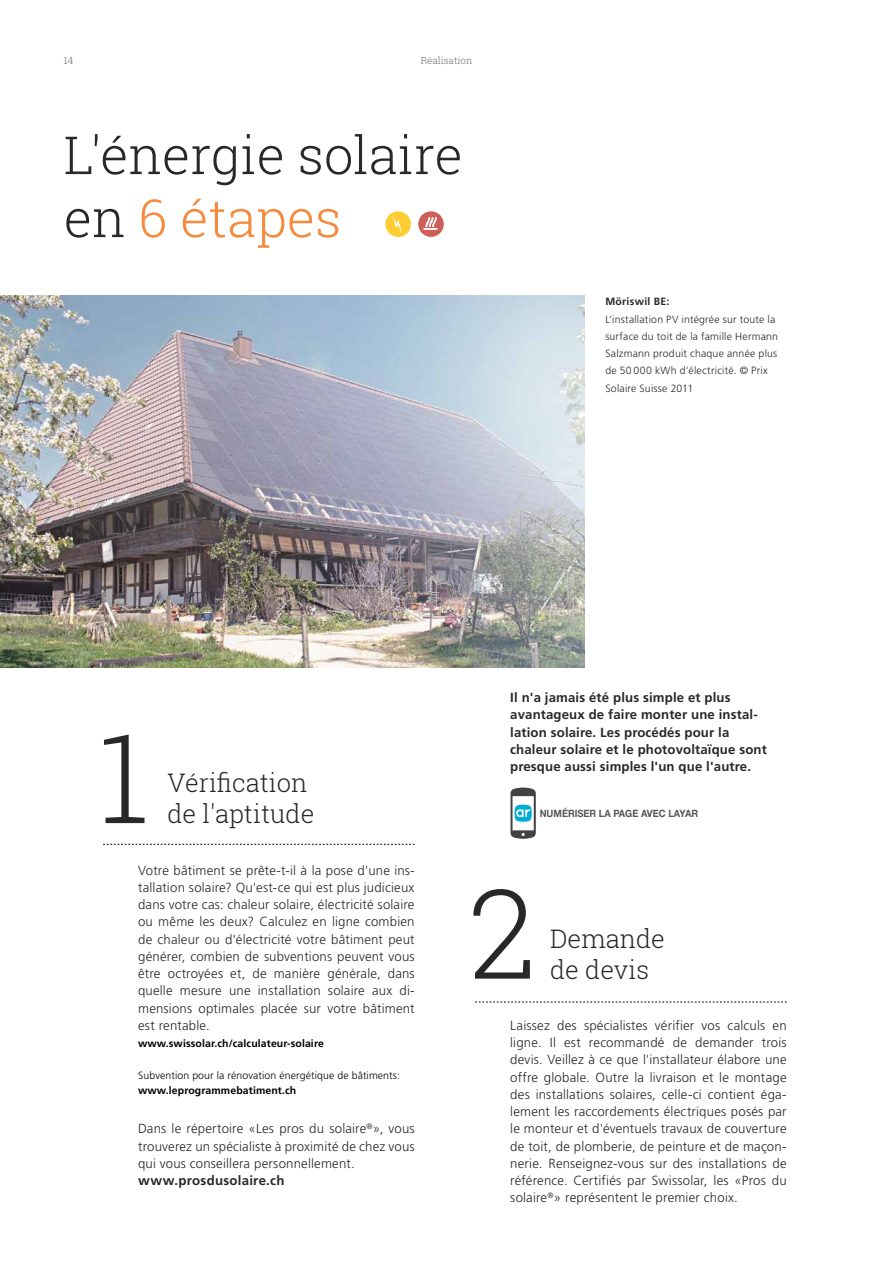
<style>
.page{position:relative;width:893px;height:1263px;background:#fff}
.page>*{position:absolute;margin:0;border:0;box-sizing:border-box;transform-origin:0 0}
.t1{font:300 124.2px "Roboto Slab";color:#292829}
.HEADLINE{font:300 52.5px "Roboto Slab";color:#292829}
.HEADLINE-2{font:300 52.5px "Roboto Slab";color:#f68a3d}
.HEADLINE-3{font:300 25.5px "Roboto Slab";color:#292829}
.Lauftext{font:300 13.2px/17.2px "Frutiger";letter-spacing:.01em;color:#292829}
.Boxentext{font:700 13.2px/17.2px "Frutiger";letter-spacing:.01em;color:#292829}
.Lauftext-2{font:700 13.2px "Frutiger";letter-spacing:.02em;color:#292829}
.BU{font:300 10.5px/17.2px "Frutiger";letter-spacing:.02em;color:#292829}
.Pfade__Links_klein{font:700 10.5px "Frutiger";letter-spacing:.01em;color:#000}
.Pfade__Links_klein-2{font:300 10.5px "Frutiger";letter-spacing:.01em;color:#000}
.BU-2{font:700 10.5px "Frutiger";letter-spacing:.03em;color:#292829}
.t2{font:700 10.05px "Helvetica Neue";color:#585757;scale:.92 1}
.t3{font:300 9.75px "Roboto Slab";color:#6d6e71}
.s1{color:#292829}
</style>
<div class="page">
<svg style="left:103px;top:844px;width:312px;height:1px"></svg>
<svg style="left:475px;top:1002px;width:312px;height:1px"></svg>
<div style="left:385px;top:211px;width:26px;height:26px;background:#ffcc31;border-radius:50%"></div>
<svg style="left:392px;top:215px;width:10px;height:18px"></svg>
<div style="left:418px;top:211px;width:26px;height:26px;background:#ce5e58;border-radius:50%"></div>
<svg style="left:423px;top:217px;width:15px;height:13px"></svg>
<svg style="left:510px;top:787px;width:26px;height:52px"></svg>
<img style="left:0;top:296px;width:585px;height:372px">
<p class="t3" style="left:64px;top:54px;width:11px">14</p>
<p class="t3" style="left:421px;top:54px;width:53px">Réalisation</p>
<p class="HEADLINE" style="left:64px;top:119px;width:400px">L'énergie solaire</p>
<p class="HEADLINE-2" style="left:64px;top:182px;width:279px"><span class="s1">en</span> 6 étapes</p>
<p class="BU-2" style="left:605px;top:295px;width:66px">Möriswil BE:</p>
<p class="BU" style="left:605px;top:310px;width:174px">L‘installation PV intégrée sur toute la surface du toit de la famille Hermann Salzmann produit chaque année plus de 50 000 kWh d'électricité. © Prix Solaire Suisse 2011</p>
<p class="t1" style="left:99px;top:693px;width:52px">1</p>
<p class="HEADLINE-3" style="left:167px;top:766px;width:142px">Vérification</p>
<p class="HEADLINE-3" style="left:167px;top:796px;width:149px">de l'aptitude</p>
<p class="Lauftext" style="left:138px;top:861px;width:278px">Votre bâtiment se prête-t-il à la pose d'une ins&shy;tallation solaire? Qu'est-ce qui est plus judicieux</p>
<p class="Lauftext" style="left:138px;top:896px;width:278px">dans votre cas: chaleur solaire, électricité solaire</p>
<p class="Lauftext" style="left:138px;top:913px;width:278px;text-align:justify">ou même les deux? Calculez en ligne combien de chaleur ou d'électricité votre bâtiment peut générer, combien de subventions peuvent vous être octroyées et, de manière générale, dans quelle mesure une installation solaire aux di&shy;mensions optimales placée sur votre bâtiment est rentable.</p>
<p class="Pfade__Links_klein" style="left:138px;top:1037px;width:187px">www.swissolar.ch/calculateur-solaire</p>
<p class="Pfade__Links_klein-2" style="left:138px;top:1070px;width:263px">Subvention pour la rénovation énergétique de bâtiments:</p>
<p class="Pfade__Links_klein" style="left:138px;top:1084px;width:160px">www.leprogrammebatiment.ch</p>
<p class="Lauftext" style="left:138px;top:1120px;width:278px">Dans le répertoire «Les pros du solaire<sup>®</sup>», vous trouverez un spécialiste à proximité de chez vous</p>
<p class="Lauftext" style="left:138px;top:1155px;width:218px">qui vous conseillera personnellement.</p>
<p class="Lauftext-2" style="left:138px;top:1173px;width:148px">www.prosdusolaire.ch</p>
<p class="Boxentext" style="left:510px;top:689px;width:222px">Il n'a jamais été plus simple et plus</p>
<p class="Boxentext" style="left:510px;top:706px;width:258px">avantageux de faire monter une instal&shy;lation solaire. Les procédés pour la chaleur solaire et le photovoltaïque sont presque aussi simples l'un que l'autre.</p>
<p class="t2" style="left:540px;top:805px;width:174px">NUMÉRISER LA PAGE AVEC LAYAR</p>
<p class="t1" style="left:469px;top:848px;width:69px">2</p>
<p class="HEADLINE-3" style="left:550px;top:921px;width:116px">Demande</p>
<p class="HEADLINE-3" style="left:550px;top:952px;width:100px">de devis</p>
<p class="Lauftext" style="left:510px;top:1017px;width:278px;text-align:justify">Laissez des spécialistes vérifier vos calculs en ligne. Il est recommandé de demander trois devis. Veillez à ce que l'installateur élabore une offre globale. Outre la livraison et le montage des installations solaires, celle-ci contient éga&shy;lement les raccordements électriques posés par le monteur et d'éventuels travaux de couverture de toit, de plomberie, de peinture et de maçon&shy;nerie. Renseignez-vous sur des installations de référence. Certifiés par Swissolar, les «Pros du solaire<sup>®</sup>» représentent le premier choix.</p>
</div>
